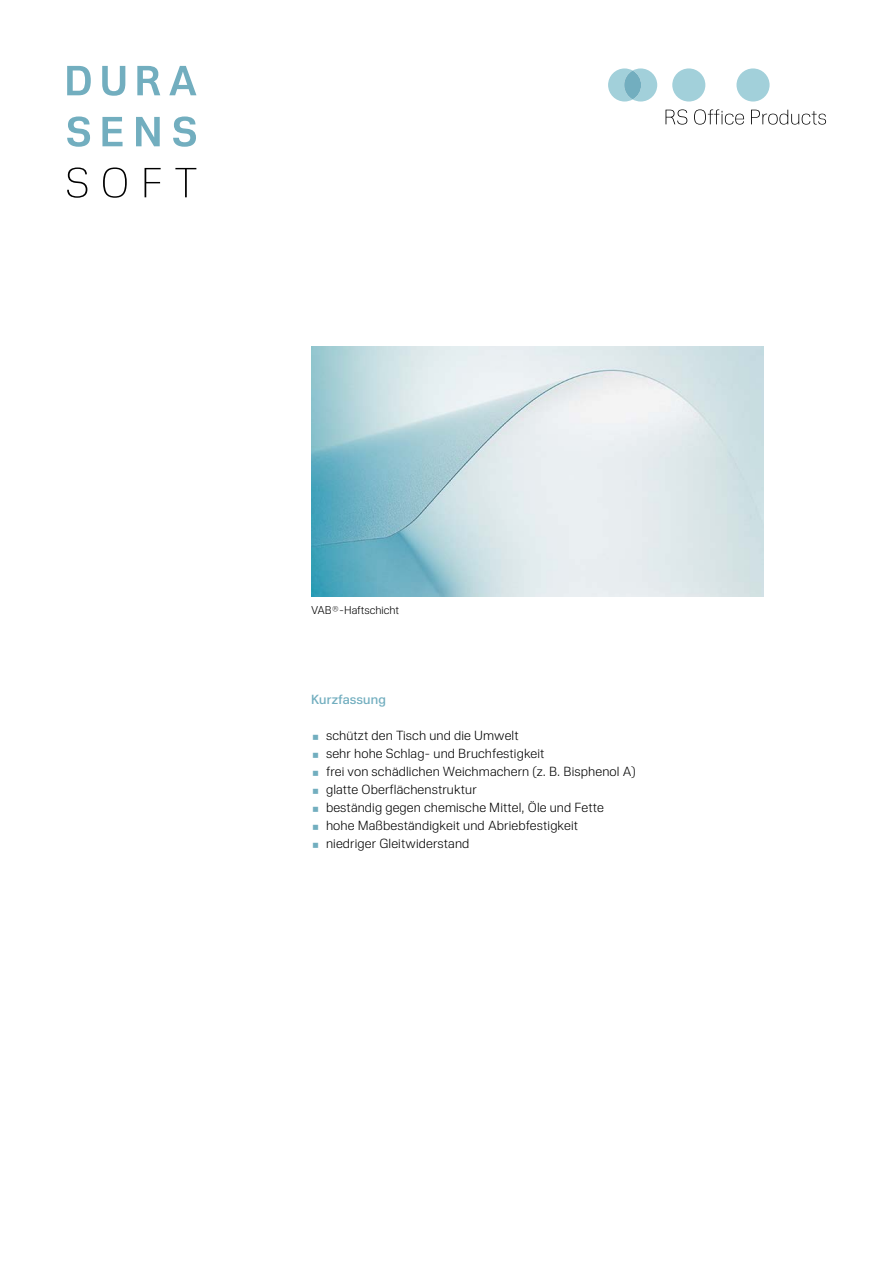
<style>
.page{position:relative;width:893px;height:1263px;background:#fff}
.page>*{position:absolute;margin:0;border:0;box-sizing:border-box;transform-origin:0 0}
.t1{font:300 13.2px/18px "Nuber Next";letter-spacing:.01em;color:#000}
.t2{font:600 13.2px "Nuber Next";letter-spacing:.01em;color:#72aebf}
.t3{font:300 11.25px "Nuber Next";color:#000}
</style>
<div class="page">
<div style="left:672px;top:68px;width:33px;height:34px;background:#a2d0da;border-radius:50%"></div>
<div style="left:736px;top:68px;width:34px;height:34px;background:#a2d0da;border-radius:50%"></div>
<svg style="left:608px;top:68px;width:49px;height:34px"></svg>
<div style="left:624px;top:71px;width:17px;height:28px;background:#72aebf;border-radius:50%"></div>
<svg style="left:665px;top:109px;width:161px;height:16px"></svg>
<img style="left:311px;top:346px;width:453px;height:250px">
<svg style="left:67px;top:66px;width:24px;height:29px"></svg>
<svg style="left:102px;top:66px;width:23px;height:30px"></svg>
<svg style="left:137px;top:66px;width:23px;height:29px"></svg>
<svg style="left:169px;top:66px;width:27px;height:29px"></svg>
<svg style="left:67px;top:116px;width:23px;height:31px"></svg>
<svg style="left:102px;top:117px;width:21px;height:29px"></svg>
<svg style="left:136px;top:117px;width:24px;height:29px"></svg>
<svg style="left:173px;top:116px;width:23px;height:31px"></svg>
<svg style="left:67px;top:167px;width:20px;height:31px"></svg>
<svg style="left:103px;top:167px;width:24px;height:31px"></svg>
<svg style="left:145px;top:168px;width:16px;height:29px"></svg>
<svg style="left:175px;top:168px;width:21px;height:29px"></svg>
<p class="t3" style="left:311px;top:603px;width:90px">VAB®-Haftschicht</p>
<p class="t2" style="left:311px;top:690px;width:76px">Kurzfassung</p>
<p class="t1" style="left:326px;top:726px;width:311px">schützt den Tisch und die Umwelt<br>sehr hohe Schlag- und Bruchfestigkeit<br>frei von schädlichen Weichmachern (z. B. Bisphenol A) glatte Oberflächenstruktur<br>beständig gegen chemische Mittel, Öle und Fette hohe Maßbeständigkeit und Abriebfestigkeit<br>niedriger Gleitwiderstand</p>
</div>
